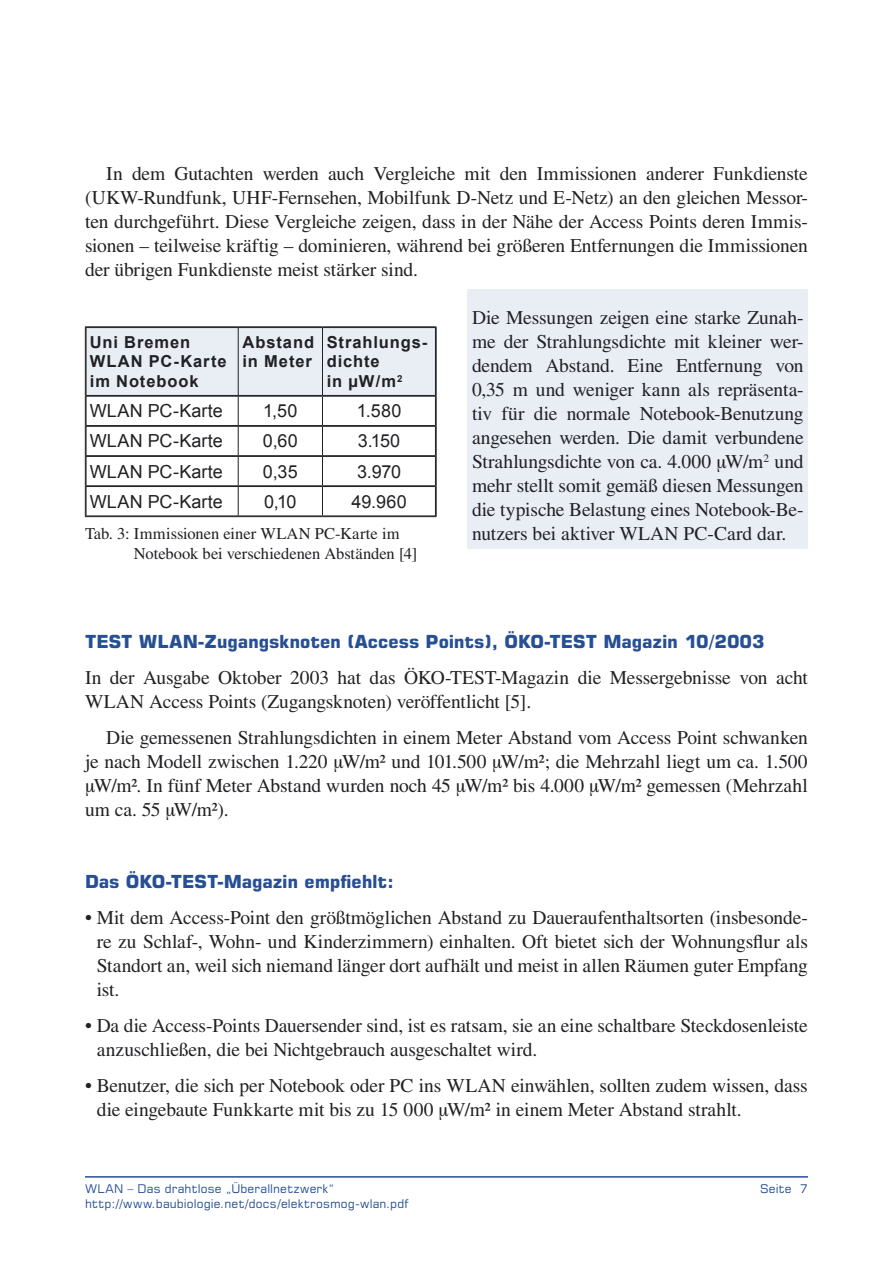
<style>
.page{position:relative;width:893px;height:1263px;background:#fff}
.page>*{position:absolute;margin:0;border:0;box-sizing:border-box;transform-origin:0 0}
.Fließtext_Einzug{font:19.5px/24px "Times";letter-spacing:-.01em;color:#212125}
.Fließtext{font:19.5px/24px "Times";letter-spacing:-.01em;color:#212125;text-align:justify}
.Über_03{font:700 18px "Square 721 BT";letter-spacing:-.005em;color:#264f94}
.Tabellentext{font:18px "Arial";letter-spacing:.005em;color:#212125}
.Bildzeile{font:16.5px/19.8px "Times";letter-spacing:-.005em;color:#212125}
.Tabellen_Überschrift{font:700 16.5px/19.8px "Arial";letter-spacing:.055em;color:#212125}
.t1{font:12px "Square 721 BT";letter-spacing:.015em;color:#264f94}
</style>
<div class="page">
<hr style="left:85px;top:1176px;width:723px;height:1px;background:#264f94">
<hr style="left:85px;top:326px;width:153px;height:1px;background:#212125">
<hr style="left:238px;top:326px;width:84px;height:1px;background:#212125">
<hr style="left:322px;top:326px;width:114px;height:1px;background:#212125">
<hr style="left:436px;top:327px;width:1px;height:69px;background:#212125">
<hr style="left:436px;top:396px;width:1px;height:30px;background:#212125">
<hr style="left:436px;top:426px;width:1px;height:30px;background:#212125">
<hr style="left:436px;top:456px;width:1px;height:30px;background:#212125">
<hr style="left:436px;top:486px;width:1px;height:31px;background:#212125">
<hr style="left:85px;top:516px;width:153px;height:1px;background:#212125">
<hr style="left:238px;top:516px;width:84px;height:1px;background:#212125">
<hr style="left:322px;top:516px;width:114px;height:1px;background:#212125">
<svg style="left:85px;top:327px;width:351px;height:189px"></svg>
<div style="left:468px;top:289px;width:340px;height:260px;background:#e9edf4"></div>
<p class="Fließtext" style="left:85px;top:161px;width:724px;text-indent:21px">In dem Gutachten werden auch Vergleiche mit den Immissionen anderer Funkdienste (UKW-Rundfunk, UHF-Fernsehen, Mobilfunk D-Netz und E-Netz) an den gleichen Messor&shy;ten durchgeführt. Diese Vergleiche zeigen, dass in der Nähe der Access Points deren Immis&shy;sionen – teilweise kräftig – dominieren, während bei größeren Entfernungen die Immissionen der übrigen Funkdienste meist stärker sind.</p>
<p class="Tabellen_Überschrift" style="left:90px;top:332px;width:138px">Uni Bremen<br>WLAN PC-Karte im Notebook</p>
<p class="Tabellen_Überschrift" style="left:242px;top:332px;width:73px">Abstand in Meter</p>
<p class="Tabellen_Überschrift" style="left:327px;top:332px;width:102px">Strahlungs&shy;dichte<br>in µW/m<sup>2</sup></p>
<p class="Tabellentext" style="left:90px;top:399px;width:134px">WLAN PC-Karte</p>
<p class="Tabellentext" style="left:263px;top:399px;width:36px">1,50</p>
<p class="Tabellentext" style="left:357px;top:399px;width:46px">1.580</p>
<p class="Tabellentext" style="left:90px;top:429px;width:134px">WLAN PC-Karte</p>
<p class="Tabellentext" style="left:263px;top:429px;width:36px">0,60</p>
<p class="Tabellentext" style="left:358px;top:429px;width:44px">3.150</p>
<p class="Tabellentext" style="left:90px;top:459px;width:134px">WLAN PC-Karte</p>
<p class="Tabellentext" style="left:263px;top:459px;width:36px">0,35</p>
<p class="Tabellentext" style="left:357px;top:459px;width:46px">3.970</p>
<p class="Tabellentext" style="left:90px;top:490px;width:134px">WLAN PC-Karte</p>
<p class="Tabellentext" style="left:264px;top:490px;width:34px">0,10</p>
<p class="Tabellentext" style="left:351px;top:490px;width:57px">49.960</p>
<p class="Bildzeile" style="left:134px;top:523px;width:285px;text-indent:-49px">Tab. 3: Immissionen einer WLAN PC-Karte im<br>Notebook bei verschiedenen Abständen [4]</p>
<p class="Fließtext_Einzug" style="left:472px;top:305px;width:333px;text-align:justify">Die Messungen zeigen eine starke Zunah&shy;me der Strahlungsdichte mit kleiner wer&shy;dendem Abstand. Eine Entfernung von 0,35 m und weniger kann als repräsenta&shy;tiv für die normale Notebook-Benutzung angesehen werden. Die damit verbundene Strahlungsdichte von ca. 4.000 µW/m<sup>2</sup> und mehr stellt somit gemäß diesen Messungen die typische Belastung eines Notebook-Be&shy;nutzers bei aktiver WLAN PC-Card dar.</p>
<p class="Über_03" style="left:85px;top:631px;width:681px">TEST WLAN-Zugangsknoten (Access Points), ÖKO-TEST Magazin 10/2003</p>
<p class="Fließtext_Einzug" style="left:85px;top:665px;width:724px">In der Ausgabe Oktober 2003 hat das ÖKO-TEST-Magazin die Messergebnisse von acht<br>WLAN Access Points (Zugangsknoten) veröffentlicht [5].</p>
<p class="Fließtext" style="left:85px;top:725px;width:724px;text-indent:21px">Die gemessenen Strahlungsdichten in einem Meter Abstand vom Access Point schwanken je nach Modell zwischen 1.220 µW/m² und 101.500 µW/m²; die Mehrzahl liegt um ca. 1.500 µW/m². In fünf Meter Abstand wurden noch 45 µW/m² bis 4.000 µW/m² gemessen (Mehrzahl um ca. 55 µW/m²).</p>
<p class="Über_03" style="left:85px;top:871px;width:310px">Das ÖKO-TEST-Magazin empfiehlt:</p>
<p class="Fließtext_Einzug" style="left:97px;top:905px;width:713px;text-align:justify;text-indent:-12px">• Mit dem Access-Point den größtmöglichen Abstand zu Daueraufenthaltsorten (insbesonde&shy;re zu Schlaf-, Wohn- und Kinderzimmern) einhalten. Oft bietet sich der Wohnungsflur als Standort an, weil sich niemand länger dort aufhält und meist in allen Räumen guter Empfang ist.</p>
<p class="Fließtext_Einzug" style="left:97px;top:1013px;width:713px;text-indent:-12px">• Da die Access-Points Dauersender sind, ist es ratsam, sie an eine schaltbare Steckdosenleiste anzuschließen, die bei Nichtgebrauch ausgeschaltet wird.</p>
<p class="Fließtext_Einzug" style="left:97px;top:1073px;width:713px;text-indent:-12px">• Benutzer, die sich per Notebook oder PC ins WLAN einwählen, sollten zudem wissen, dass die eingebaute Funkkarte mit bis zu 15 000 µW/m² in einem Meter Abstand strahlt.</p>
<p class="t1" style="left:85px;top:1181px;width:251px">WLAN – Das drahtlose „Überallnetzwerk“</p>
<p class="t1" style="left:760px;top:1181px;width:49px">Seite 7</p>
<p class="t1" style="left:85px;top:1195px;width:325px">http://www.baubiologie.net/docs/elektrosmog-wlan.pdf</p>
</div>
